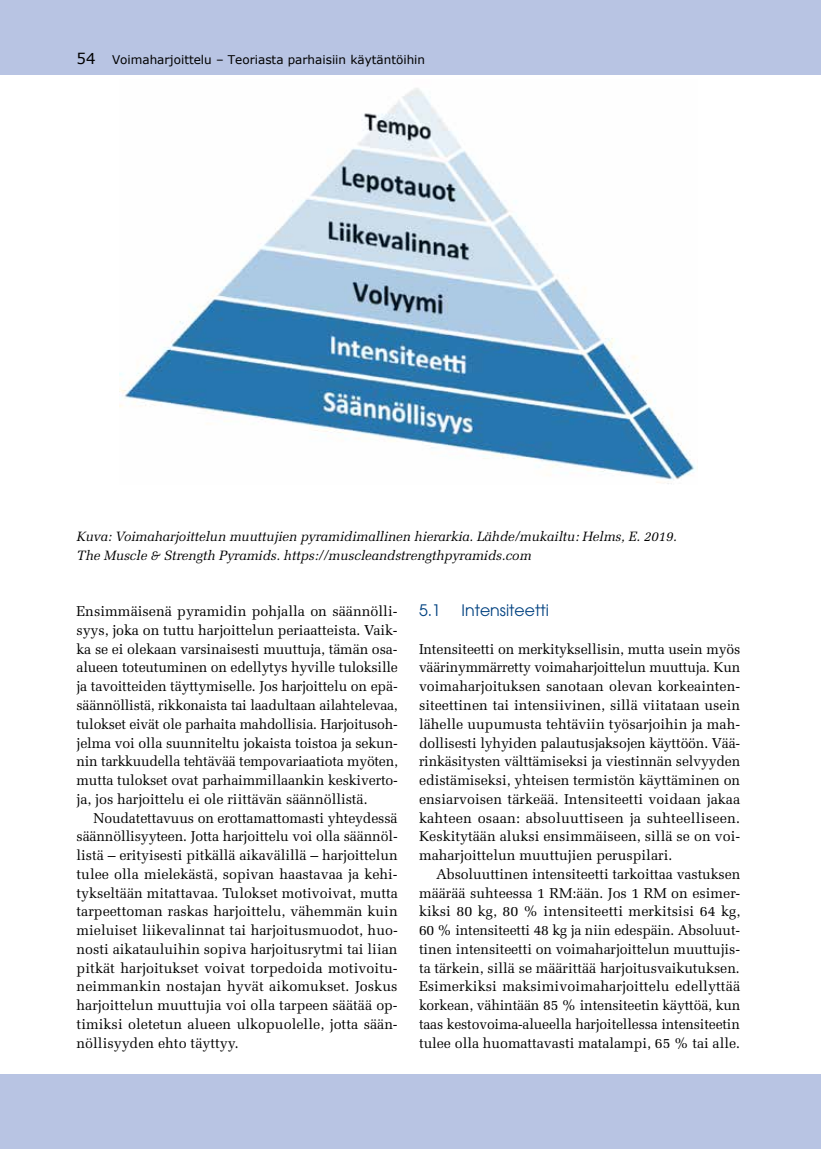
<style>
.page{position:relative;width:821px;height:1149px;background:#fff}
.page>*{position:absolute;margin:0;border:0;box-sizing:border-box;transform-origin:0 0}
.t1{font:15.75px "Avant Garde";color:#004180}
.t2{font:14.25px/18.8px "Melior";color:#000;text-align:justify}
.t3{font:italic 13.5px/18.8px "Melior";letter-spacing:-.01em;color:#000}
.t4{font:12px "Verdana";color:#000}
.s1{font-size:15px}
</style>
<div class="page">
<div style="left:0;top:0;width:821px;height:74px;background:#b8c4e3"></div>
<div style="left:0;top:1074px;width:821px;height:74px;background:#b8c4e3"></div>
<img style="left:119px;top:88px;width:576px;height:396px">
<p class="t4" style="left:77px;top:51px;width:350px"><span class="s1">54</span> Voimaharjoittelu – Teoriasta parhaisiin käytäntöihin</p>
<p class="t3" style="left:77px;top:527px;width:602px">Kuva: Voimaharjoittelun muuttujien pyramidimallinen hierarkia. Lähde/mukailtu: Helms, E. 2019.<br>The Muscle &amp; Strength Pyramids. https://muscleandstrengthpyramids.com</p>
<p class="t2" style="left:77px;top:601px;width:323px">Ensimmäisenä pyramidin pohjalla on säännölli&shy;syys, joka on tuttu harjoittelun periaatteista. Vaik&shy;ka se ei olekaan varsinaisesti muuttuja, tämän osa&shy;alueen toteutuminen on edellytys hyville tuloksille ja tavoitteiden täyttymiselle. Jos harjoittelu on epä&shy;säännöllistä, rikkonaista tai laadultaan ailahtelevaa, tulokset eivät ole parhaita mahdollisia. Harjoitusoh&shy;jelma voi olla suunniteltu jokaista toistoa ja sekun&shy;nin tarkkuudella tehtävää tempovariaatiota myöten, mutta tulokset ovat parhaimmillaankin keskiverto&shy;ja, jos harjoittelu ei ole riittävän säännöllistä.</p>
<p class="t2" style="left:77px;top:808px;width:323px;text-indent:17px">Noudatettavuus on erottamattomasti yhteydessä säännöllisyyteen. Jotta harjoittelu voi olla säännöl&shy;listä – erityisesti pitkällä aikavälillä – harjoittelun tulee olla mielekästä, sopivan haastavaa ja kehi&shy;tykseltään mitattavaa. Tulokset motivoivat, mutta tarpeettoman raskas harjoittelu, vähemmän kuin mieluiset liikevalinnat tai harjoitusmuodot, huo&shy;nosti aikatauluihin sopiva harjoitusrytmi tai liian pitkät harjoitukset voivat torpedoida motivoitu&shy;neimmankin nostajan hyvät aikomukset. Joskus harjoittelun muuttujia voi olla tarpeen säätää op&shy;timiksi oletetun alueen ulkopuolelle, jotta sään&shy;nöllisyyden ehto täyttyy.</p>
<p class="t1" style="left:419px;top:601px;width:23px">5.1</p>
<p class="t1" style="left:461px;top:601px;width:89px">Intensiteetti</p>
<p class="t2" style="left:419px;top:639px;width:323px">Intensiteetti on merkityksellisin, mutta usein myös väärinymmärretty voimaharjoittelun muuttuja. Kun voimaharjoituksen sanotaan olevan korkeainten&shy;siteettinen tai intensiivinen, sillä viitataan usein lähelle uupumusta tehtäviin työsarjoihin ja mah&shy;dollisesti lyhyiden palautusjaksojen käyttöön. Vää&shy;rinkäsitysten välttämiseksi ja viestinnän selvyyden edistämiseksi, yhteisen termistön käyttäminen on ensiarvoisen tärkeää. Intensiteetti voidaan jakaa kahteen osaan: absoluuttiseen ja suhteelliseen.<br>Keskitytään aluksi ensimmäiseen, sillä se on voi&shy;maharjoittelun muuttujien peruspilari.</p>
<p class="t2" style="left:419px;top:864px;width:323px;text-indent:17px">Absoluuttinen intensiteetti tarkoittaa vastuksen määrää suhteessa 1 RM:ään. Jos 1 RM on esimer&shy;kiksi 80 kg, 80 % intensiteetti merkitsisi 64 kg, 60 % intensiteetti 48 kg ja niin edespäin. Absoluut&shy;tinen intensiteetti on voimaharjoittelun muuttujis&shy;ta tärkein, sillä se määrittää harjoitusvaikutuksen.<br>Esimerkiksi maksimivoimaharjoittelu edellyttää korkean, vähintään 85 % intensiteetin käyttöä, kun taas kestovoima-alueella harjoitellessa intensiteetin tulee olla huomattavasti matalampi, 65 % tai alle.</p>
</div>
